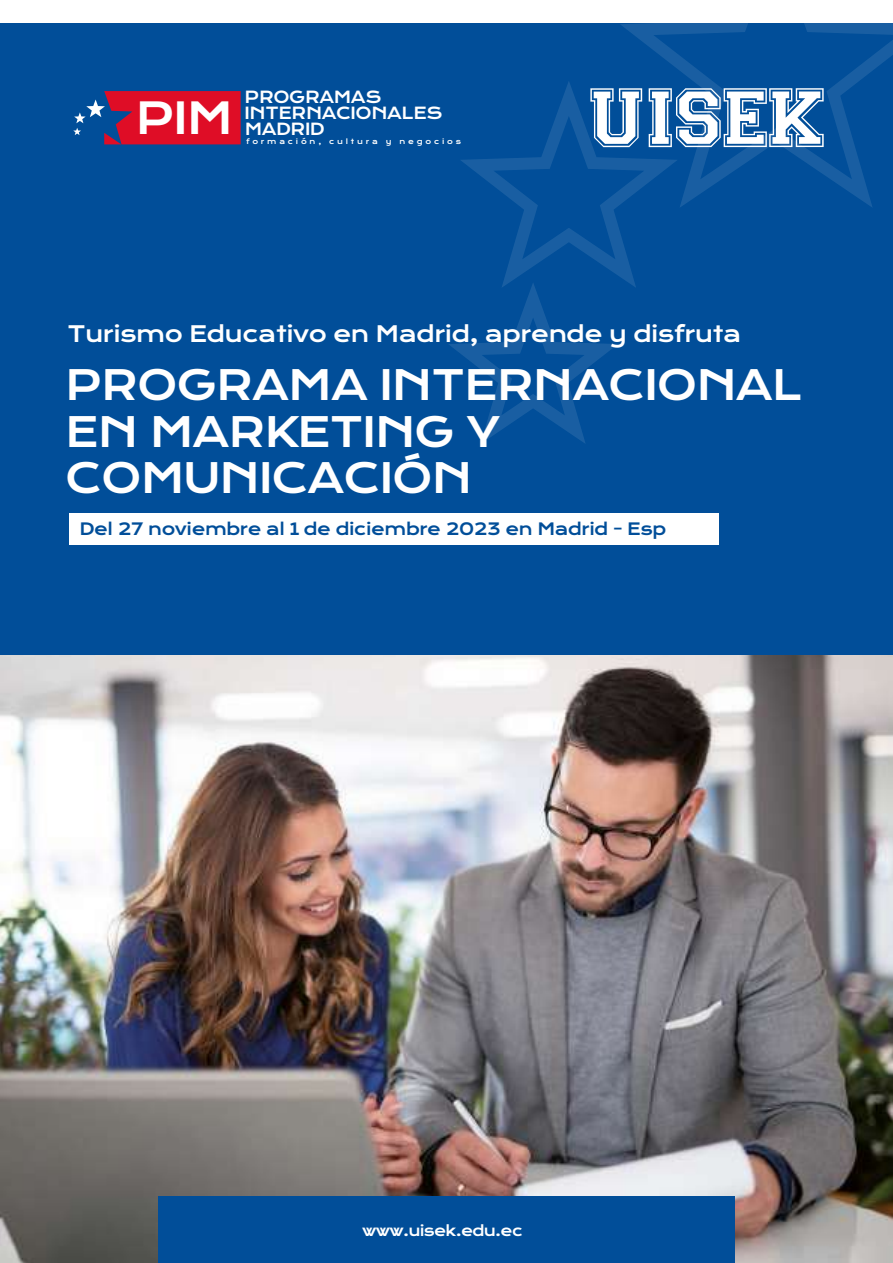
<style>
.page{position:relative;width:893px;height:1263px;background:#fff}
.page>*{position:absolute;margin:0;border:0;box-sizing:border-box;transform-origin:0 0}
.t1{font:42.75px "Krona One";color:#fff}
.t2{font:40.5px/46.5px "Krona One";letter-spacing:-.025em;color:#fff}
.t3{font:21.9px "Krona One";letter-spacing:-.025em;color:#fff}
.t4{font:16.5px "Krona One";letter-spacing:-.025em;color:#014e99}
.t5{font:16.2px/15.8px "Krona One";letter-spacing:-.025em;color:#fff}
.t6{font:14.55px "Krona One";letter-spacing:-.05em;color:#fff}
.t7{font:7.05px "Krona One";letter-spacing:.4em;color:#fff}
.s1{color:#fff}
</style>
<div class="page">
<img style="left:0;top:654px;width:893px;height:609px">
<div style="left:0;top:0;width:893px;height:654px;background:#014e99"></div>
<svg style="left:73px;top:91px;width:168px;height:53px"></svg>
<svg style="left:620px;top:22px;width:273px;height:185px"></svg>
<svg style="left:461px;top:81px;width:217px;height:206px"></svg>
<svg style="left:449px;top:282px;width:169px;height:161px"></svg>
<div style="left:158px;top:1197px;width:576px;height:66px;background:#014e99"></div>
<div style="left:0;top:0;width:893px;height:22px;background:#fff"></div>
<div style="left:69px;top:513px;width:650px;height:32px;background:#fff"></div>
<svg style="left:590px;top:88px;width:52px;height:59px"></svg>
<svg style="left:649px;top:88px;width:175px;height:59px"></svg>
<h1 class="t1" style="left:135px;top:92px;width:99px">PIM</h1>
<p class="t5" style="left:245px;top:90px;width:199px">PROGRAMAS<br>INTERNACIONALES<br>MADRID</p>
<p class="t7" style="left:246px;top:137px;width:217px">formación, cultura y negocios</p>
<h3 class="t3" style="left:67px;top:320px;width:675px">Turismo Educativo en Madrid, aprende y disfruta</h3>
<h2 class="t2" style="left:65px;top:362px;width:739px">PROGRAMA INTERNACIONAL<br>EN MARKETING Y<br>COMUNICACIÓN</h2>
<p class="t4" style="left:80px;top:519px;width:628px">Del 27 noviembre al 1 de diciembre 2023 en Madrid - Esp<span class="s1">aña</span></p>
<p class="t6" style="left:362px;top:1221px;width:162px">www.uisek.edu.ec</p>
</div>
